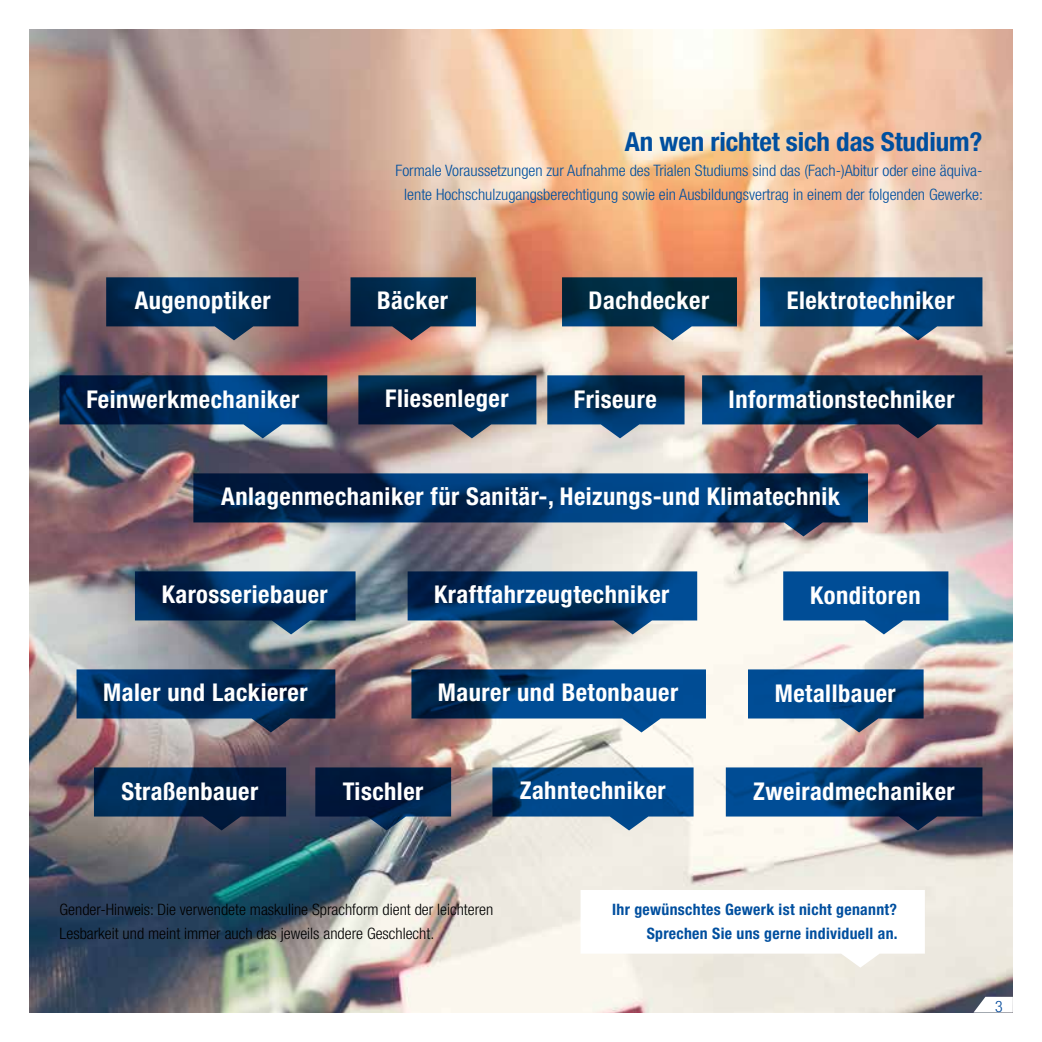
<style>
.page{position:relative;width:1042px;height:1042px;background:#fff}
.page>*{position:absolute;margin:0;border:0;box-sizing:border-box;transform-origin:0 0}
.t1{font:700 condensed 26.25px "Helvetica Neue LT Std";letter-spacing:-.005em;color:#004f9f}
.t2{font:700 condensed 24.5px "Helvetica Neue LT Std";letter-spacing:.02em;color:#fff}
.t3{font:300 condensed 15.75px/24.5px "Helvetica Neue LT Std";color:#004f9f;text-align:center}
.t4{font:300 condensed 15.75px/24.5px "Helvetica Neue LT Std";color:#000}
.t5{font:700 condensed 15.75px/23.6px "Helvetica Neue LT Std";letter-spacing:.02em;color:#004f9f;text-align:right}
.t6{font:300 condensed 15.75px "Helvetica Neue LT Std";color:#00489a}
</style>
<div class="page">
<img style="left:30px;top:30px;width:982px;height:982px">
<svg style="left:973px;top:997px;width:40px;height:15px"></svg>
<svg style="left:106px;top:277px;width:192px;height:63px;background:#213e5f"></svg>
<svg style="left:94px;top:767px;width:192px;height:63px;background:#163152"></svg>
<svg style="left:60px;top:375px;width:267px;height:63px;background:#1c4067"></svg>
<svg style="left:135px;top:571px;width:220px;height:63px;background:#173e68"></svg>
<svg style="left:77px;top:669px;width:258px;height:63px;background:#22446b"></svg>
<svg style="left:350px;top:277px;width:126px;height:63px;background:#263f58"></svg>
<svg style="left:315px;top:767px;width:136px;height:63px;background:#142b4c"></svg>
<svg style="left:358px;top:375px;width:178px;height:63px;background:#223c59"></svg>
<svg style="left:408px;top:571px;width:289px;height:63px;background:#214a77"></svg>
<svg style="left:193px;top:473px;width:675px;height:63px;background:#27486f"></svg>
<svg style="left:562px;top:277px;width:175px;height:63px;background:#2e4e60"></svg>
<svg style="left:492px;top:767px;width:201px;height:63px;background:#2f6496"></svg>
<svg style="left:547px;top:375px;width:137px;height:63px;background:#2c5376"></svg>
<svg style="left:411px;top:669px;width:295px;height:63px;background:#2e5d8c"></svg>
<svg style="left:760px;top:277px;width:222px;height:63px;background:#2d597f"></svg>
<svg style="left:726px;top:767px;width:256px;height:63px;background:#254e79"></svg>
<svg style="left:702px;top:375px;width:280px;height:63px;background:#253f5f"></svg>
<svg style="left:783px;top:571px;width:165px;height:63px;background:#2f6da5"></svg>
<svg style="left:748px;top:669px;width:175px;height:63px;background:#2c6195"></svg>
<svg style="left:580px;top:890px;width:345px;height:77px"></svg>
<p class="t2" style="left:135px;top:286px;width:137px">Augenoptiker</p>
<p class="t2" style="left:87px;top:385px;width:214px">Feinwerkmechaniker</p>
<p class="t1" style="left:625px;top:126px;width:359px">An wen richtet sich das Studium?</p>
<p class="t3" style="left:395px;top:158px;width:589px">Formale Voraussetzungen zur Aufnahme des Trialen Studiums sind das (Fach-)Abitur oder eine äquiva&shy;lente Hochschulzugangsberechtigung sowie ein Ausbildungsvertrag in einem der folgenden Gewerke:</p>
<p class="t2" style="left:377px;top:286px;width:72px">Bäcker</p>
<p class="t2" style="left:385px;top:384px;width:125px">Fliesenleger</p>
<p class="t2" style="left:588px;top:286px;width:122px">Dachdecker</p>
<p class="t2" style="left:787px;top:286px;width:169px">Elektrotechniker</p>
<p class="t2" style="left:574px;top:385px;width:84px">Friseure</p>
<p class="t2" style="left:728px;top:385px;width:227px">Informationstechniker</p>
<p class="t2" style="left:221px;top:482px;width:620px">Anlagenmechaniker für Sanitär-, Heizungs-und Klimatechnik</p>
<p class="t2" style="left:162px;top:580px;width:167px">Karosseriebauer</p>
<p class="t2" style="left:103px;top:678px;width:206px">Maler und Lackierer</p>
<p class="t2" style="left:434px;top:580px;width:237px">Kraftfahrzeugtechniker</p>
<p class="t2" style="left:438px;top:678px;width:242px">Maurer und Betonbauer</p>
<p class="t2" style="left:810px;top:581px;width:112px">Konditoren</p>
<p class="t2" style="left:775px;top:679px;width:122px">Metallbauer</p>
<p class="t2" style="left:121px;top:777px;width:138px">Straßenbauer</p>
<p class="t2" style="left:343px;top:777px;width:82px">Tischler</p>
<p class="t2" style="left:520px;top:776px;width:148px">Zahntechniker</p>
<p class="t2" style="left:753px;top:777px;width:203px">Zweiradmechaniker</p>
<p class="t4" style="left:60px;top:896px;width:435px">Gender-Hinweis: Die verwendete maskuline Sprachform dient der leichteren<br>Lesbarkeit und meint immer auch das jeweils andere Geschlecht.</p>
<p class="t5" style="left:612px;top:898px;width:287px">Ihr gewünschtes Gewerk ist nicht genannt?<br>Sprechen Sie uns gerne individuell an.</p>
<p class="t6" style="left:995px;top:997px;width:9px">3</p>
</div>
